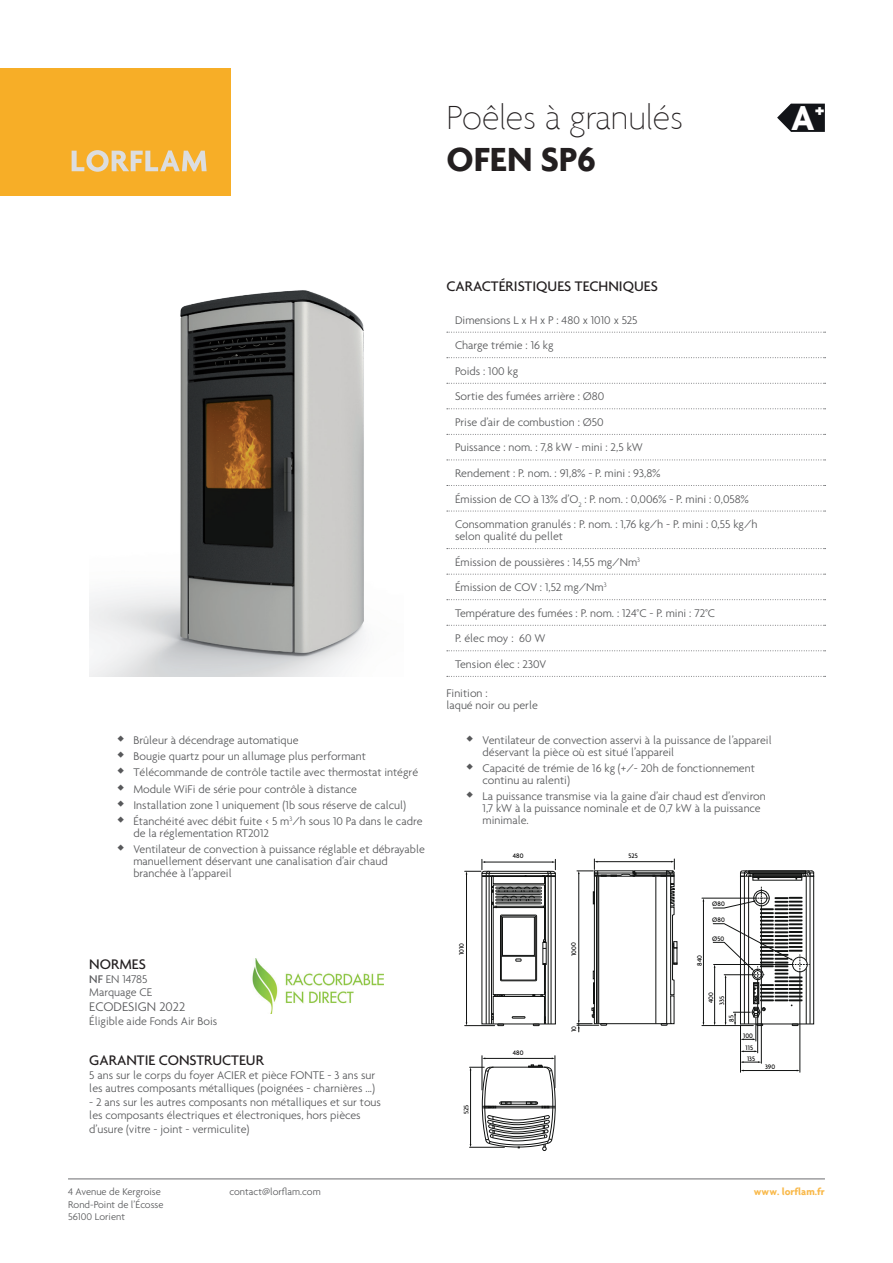
<style>
.page{position:relative;width:893px;height:1263px;background:#fff}
.page>*{position:absolute;margin:0;border:0;box-sizing:border-box;transform-origin:0 0}
.t1{font:700 37.35px "Agenda";color:#fff}
.t2{font:100 36px/42px "Agenda";color:#231f20}
.t3{font:500 15px "Agenda";color:#231f20}
.t4{font:300 13.5px "Agenda";color:#57585a}
.t5{font:300 12px/25.5px "Agenda";color:#57585a}
.t6{font:300 10.5px/12.6px "Agenda";color:#57585a}
.t7{font:700 10.5px "Agenda";color:#f9b94a}
.t8{font:500 6.9px/10.9px "Agenda";color:#000}
.s1{font-weight:700;font-size:37.35px;color:#fff}
.s2{font-weight:700}
.s3{font-weight:500}
</style>
<div class="page">
<div style="left:0;top:68px;width:231px;height:128px;background:#f7ae27"></div>
<svg style="left:72px;top:150px;width:135px;height:22px"></svg>
<hr style="left:68px;top:1178px;width:757px;height:1px;background:#6c6d70">
<svg style="left:777px;top:104px;width:48px;height:28px"></svg>
<svg style="left:447px;top:332px;width:379px;height:1px"></svg>
<svg style="left:447px;top:357px;width:379px;height:1px"></svg>
<svg style="left:447px;top:383px;width:379px;height:1px"></svg>
<svg style="left:447px;top:408px;width:379px;height:1px"></svg>
<svg style="left:447px;top:434px;width:379px;height:1px"></svg>
<svg style="left:447px;top:460px;width:379px;height:1px"></svg>
<svg style="left:447px;top:485px;width:379px;height:1px"></svg>
<svg style="left:447px;top:511px;width:379px;height:1px"></svg>
<svg style="left:447px;top:548px;width:379px;height:1px"></svg>
<svg style="left:447px;top:574px;width:379px;height:1px"></svg>
<svg style="left:447px;top:599px;width:379px;height:1px"></svg>
<svg style="left:447px;top:625px;width:379px;height:1px"></svg>
<svg style="left:447px;top:650px;width:379px;height:1px"></svg>
<svg style="left:447px;top:676px;width:379px;height:1px"></svg>
<img style="left:89px;top:290px;width:276px;height:387px">
<div style="left:740px;top:876px;width:74px;height:148px;border:1px solid #111312"></div>
<hr style="left:744px;top:876px;width:1px;height:148px;background:#111312">
<hr style="left:748px;top:876px;width:1px;height:148px;background:#111312">
<hr style="left:806px;top:876px;width:1px;height:85px;background:#111312">
<hr style="left:810px;top:876px;width:1px;height:148px;background:#111312">
<div style="left:753px;top:876px;width:49px;height:2px;border:1px solid #111312"></div>
<hr style="left:748px;top:873px;width:58px;height:1px;background:#111312">
<div style="left:749px;top:871px;width:57px;height:2px;border:1px solid #111312"></div>
<div style="left:753px;top:873px;width:49px;height:3px;border:1px solid #111312"></div>
<div style="left:753px;top:874px;width:49px;height:1px;border:1px solid #111312"></div>
<svg style="left:740px;top:870px;width:11px;height:7px"></svg>
<svg style="left:804px;top:870px;width:10px;height:7px"></svg>
<hr style="left:702px;top:898px;width:52px;height:1px;background:#111312">
<hr style="left:800px;top:972px;width:1px;height:100px;background:#111312">
<hr style="left:703px;top:901px;width:1px;height:122px;background:#111312">
<hr style="left:702px;top:1025px;width:51px;height:1px;background:#111312">
<hr style="left:740px;top:1025px;width:1px;height:47px;background:#111312">
<img style="left:252px;top:959px;width:131px;height:54px">
<svg style="left:465px;top:859px;width:91px;height:167px"></svg>
<svg style="left:576px;top:858px;width:101px;height:174px"></svg>
<svg style="left:712px;top:887px;width:98px;height:184px"></svg>
<svg style="left:469px;top:1055px;width:87px;height:96px"></svg>
<h2 class="t2" style="left:446px;top:97px;width:275px">Poêles à granulés <span class="s1">C<br></span><span class="s2">OFEN SP6</span></h2>
<h1 class="t1" style="left:791px;top:95px;width:35px">A<sup>+</sup></h1>
<p class="t5" style="left:133px;top:732px;width:291px;line-height:16.2px">Brûleur à décendrage automatique<br>Bougie quartz pour un allumage plus performant Télécommande de contrôle tactile avec thermostat intégré Module WiFi de série pour contrôle à distance<br>Installation zone 1 uniquement (1b sous réserve de calcul)<br>Étanchéité avec débit fuite &lt; 5 m<sup>3</sup>/h sous 10 Pa dans le cadre</p>
<p class="t5" style="left:133px;top:825px;width:293px;line-height:16.2px">de la réglementation RT2012<br>Ventilateur de convection à puissance réglable et débrayable</p>
<p class="t5" style="left:133px;top:855px;width:256px;line-height:12px">manuellement déservant une canalisation d’air chaud branchée à l’appareil</p>
<p class="t3" style="left:446px;top:277px;width:213px">CARACTÉRISTIQUES TECHNIQUES</p>
<p class="t5" style="left:455px;top:307px;width:304px">Dimensions L x H x P : 480 x 1010 x 525<br>Charge trémie : 16 kg<br>Poids : 100 kg<br>Sortie des fumées arrière : Ø80<br>Prise d’air de combustion : Ø50<br>Puissance : nom. : 7,8 kW - mini : 2,5 kW<br>Rendement : P. nom. : 91,8% - P. mini : 93,8%<br>Émission de CO à 13% d’O<sub>2</sub> : P. nom. : 0,006% - P. mini : 0,058% Consommation granulés : P. nom. : 1,76 kg/h - P. mini : 0,55 kg/h</p>
<p class="t5" style="left:455px;top:523px;width:262px">selon qualité du pellet<br>Émission de poussières : 14,55 mg/Nm<sup>3<br></sup>Émission de COV : 1,52 mg/Nm<sup>3<br></sup>Température des fumées : P. nom. : 124°C - P. mini : 72°C<br>P. élec moy : 60 W<br>Tension élec : 230V</p>
<p class="t5" style="left:446px;top:687px;width:93px;line-height:12px">Finition :<br>laqué noir ou perle</p>
<p class="t5" style="left:482px;top:734px;width:291px;line-height:12px">Ventilateur de convection asservi à la puissance de l’appareil déservant la pièce où est situé l’appareil</p>
<p class="t5" style="left:482px;top:762px;width:274px;line-height:12px">Capacité de trémie de 16 kg (+/- 20h de fonctionnement continu au ralenti)</p>
<p class="t5" style="left:482px;top:790px;width:285px;line-height:12px">La puissance transmise via la gaine d’air chaud est d’environ<br>1,7 kW à la puissance nominale et de 0,7 kW à la puissance minimale.</p>
<p class="t3" style="left:89px;top:955px;width:58px">NORMES</p>
<p class="t5" style="left:89px;top:972px;width:64px;line-height:13.5px"><span class="s3">NF</span> EN 14785<br>Marquage CE</p>
<p class="t4" style="left:89px;top:999px;width:97px">ECODESIGN 2022</p>
<p class="t5" style="left:89px;top:1008px;width:130px">Éligible aide Fonds Air Bois</p>
<p class="t3" style="left:89px;top:1051px;width:176px">GARANTIE CONSTRUCTEUR</p>
<p class="t5" style="left:89px;top:1068px;width:287px;line-height:13.5px">5 ans sur le corps du foyer ACIER et pièce FONTE - 3 ans sur les autres composants métalliques (poignées - charnières ...)</p>
<p class="t5" style="left:89px;top:1095px;width:293px;line-height:13.5px">- 2 ans sur les autres composants non métalliques et sur tous les composants électriques et électroniques, hors pièces d’usure (vitre - joint - vermiculite)</p>
<p class="t8" style="left:456px;top:955px;width:14px;rotate:-91deg">1010</p>
<p class="t8" style="left:568px;top:956px;width:15px;rotate:-91deg">1000</p>
<p class="t8" style="left:705px;top:1005px;width:14px;rotate:-91deg">400<br>335</p>
<p class="t6" style="left:68px;top:1185px;width:97px">4 Avenue de Kergroise<br>Rond-Point de l’Écosse<br>56100 Lorient</p>
<p class="t6" style="left:230px;top:1185px;width:93px">contact@lorflam.com</p>
<p class="t7" style="left:754px;top:1185px;width:72px">www. lorflam.fr</p>
</div>
